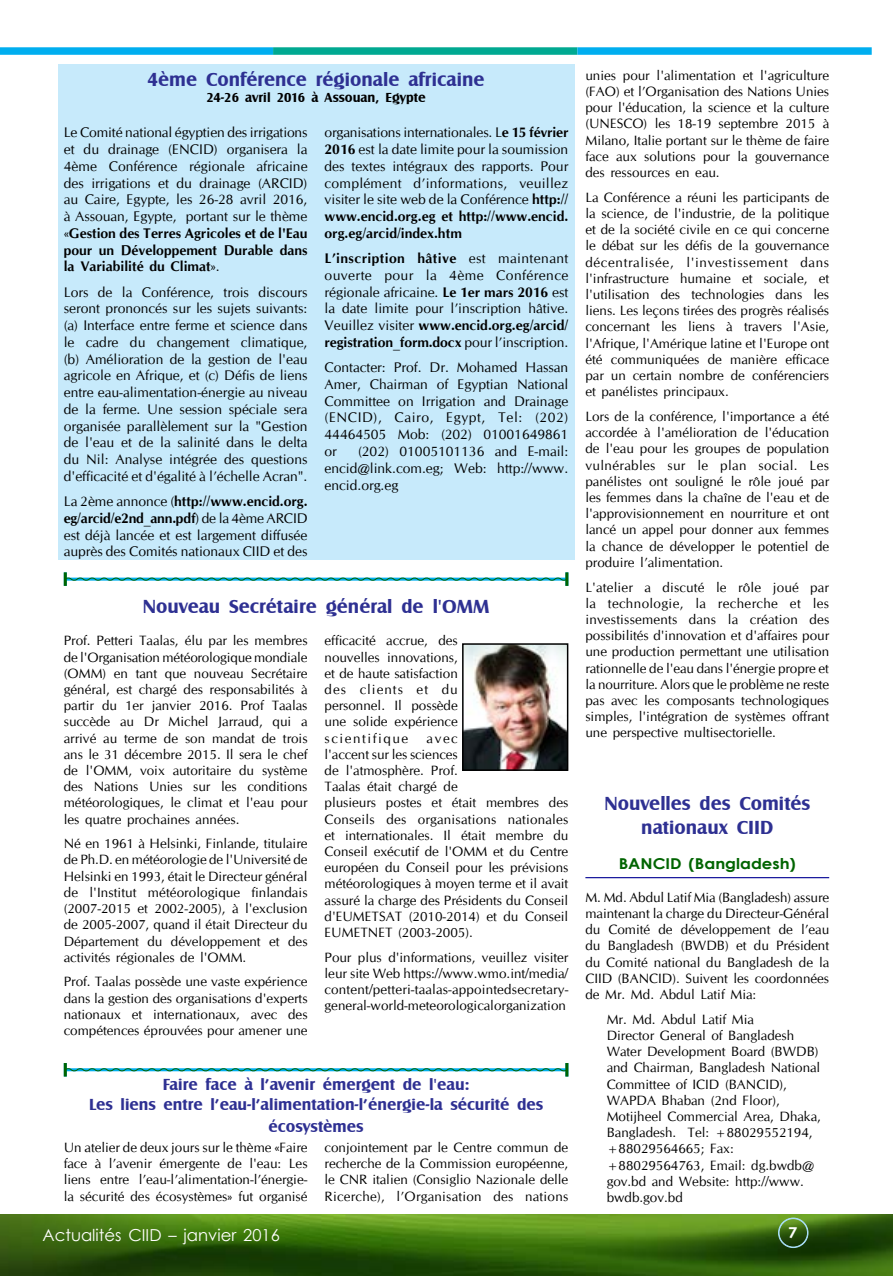
<style>
.page{position:relative;width:893px;height:1276px;background:#fff}
.page>*{position:absolute;margin:0;border:0;box-sizing:border-box;transform-origin:0 0}
.t1{font:700 19.5px/23.4px "Castle T";color:#2e3092;text-align:center}
.t2{font:700 16.5px/19.8px "Castle T";color:#2e3092;text-align:center}
.t3{font:16.5px "Century Gothic";color:#fff}
.t4{font:700 15px "Century Gothic";color:#006400;scale:1.1 1}
.t5{font:700 15px "Century Gothic";color:#fff;scale:1.1 1}
.t6{font:13.95px/16.8px "CG Omega";color:#000;text-align:justify}
.t7{font:13.5px/16.2px "CG Omega";color:#000;text-align:justify}
.t8{font:700 13.5px "Castle T";color:#000}
.s1{font-weight:700}
</style>
<div class="page">
<img style="left:0;top:1215px;width:893px;height:61px">
<div style="left:58px;top:64px;width:517px;height:495px;background:#c7eafb"></div>
<img style="left:465px;top:646px;width:100px;height:122px">
<div style="left:462px;top:643px;width:106px;height:128px;border:2px solid #000"></div>
<svg style="left:67px;top:577px;width:498px;height:4px;background:#35aab0"></svg>
<hr style="left:64px;top:572px;width:3px;height:14px;background:#006400">
<hr style="left:565px;top:572px;width:3px;height:14px;background:#006400">
<svg style="left:64px;top:1063px;width:504px;height:13px"></svg>
<hr style="left:585px;top:877px;width:244px;height:1px;background:#000093">
<div style="left:0;top:47px;width:273px;height:8px;background:#00aeef"></div>
<div style="left:273px;top:47px;width:304px;height:8px;background:#00a991"></div>
<div style="left:577px;top:47px;width:295px;height:8px;background:#00aeef"></div>
<div style="left:778px;top:1218px;width:30px;height:29px;border:1px solid #abe0fa;border-radius:50%"></div>
<div style="left:779px;top:1218px;width:29px;height:29px;border:1px solid #abe0fa;border-radius:50%"></div>
<h1 class="t1" style="left:148px;top:68px;width:338px">4ème Conférence régionale africaine</h1>
<p class="t8" style="left:207px;top:90px;width:221px">24-26 avril 2016 à Assouan, Egypte</p>
<p class="t6" style="left:64px;top:124px;width:245px">Le Comité national égyptien des irrigations et du drainage (ENCID) organisera la 4ème Conférence régionale africaine des irrigations et du drainage (ARCID) au Caire, Egypte, les 26-28 avril 2016, à Assouan, Egypte, portant sur le thème «<span class="s1">Gestion des Terres Agricoles et de l'Eau pour un Développement Durable dans la Variabilité du Climat</span>».</p>
<p class="t6" style="left:64px;top:284px;width:245px">Lors de la Conférence, trois discours seront prononcés sur les sujets suivants: (a) Interface entre ferme et science dans le cadre du changement climatique, (b) Amélioration de la gestion de l'eau agricole en Afrique, et (c) Défis de liens entre eau-alimentation-énergie au niveau de la ferme. Une session spéciale sera organisée parallèlement sur la "Gestion de l'eau et de la salinité dans le delta du Nil: Analyse intégrée des questions d'efficacité et d'égalité à l’échelle Acran".</p>
<p class="t6" style="left:64px;top:493px;width:245px">La 2ème annonce (<span class="s1">http://www.encid.org. eg/arcid/e2nd_ann.pdf</span>) de la 4ème ARCID est déjà lancée et est largement diffusée auprès des Comités nationaux CIID et des</p>
<p class="t6" style="left:325px;top:124px;width:245px">organisations internationales. L<span class="s1">e 15 février 2016</span> est la date limite pour la soumission des textes intégraux des rapports. Pour complément d’informations, veuillez visiter le site web de la Conférence <span class="s1">http:// www.encid.org.eg et http://www.encid. org.eg/arcid/index.htm</span></p>
<p class="t6" style="left:325px;top:250px;width:245px"><span class="s1">L’inscription hâtive</span> est maintenant ouverte pour la 4ème Conférence régionale africaine. <span class="s1">Le 1er mars 2016</span> est la date limite pour l’inscription hâtive.<br>Veuillez visiter <span class="s1">www.encid.org.eg/arcid/ registration_form.docx</span> pour l’inscription.</p>
<p class="t6" style="left:325px;top:359px;width:245px">Contacter: Prof. Dr. Mohamed Hassan Amer, Chairman of Egyptian National Committee on Irrigation and Drainage (ENCID), Cairo, Egypt, Tel: (202)<br>44464505 Mob: (202) 01001649861 or</p>
<p class="t6" style="left:325px;top:443px;width:245px;text-indent:34px">(202) 01005101136 and E-mail: encid@link.com.eg; Web: http://www. encid.org.eg</p>
<h1 class="t1" style="left:143px;top:595px;width:348px">Nouveau Secrétaire général de l'OMM</h1>
<p class="t7" style="left:64px;top:633px;width:245px">Prof. Petteri Taalas, élu par les membres de l'Organisation météorologique mondiale (OMM) en tant que nouveau Secrétaire général, est chargé des responsabilités à partir du 1er janvier 2016. Prof Taalas succède au Dr Michel Jarraud, qui a arrivé au terme de son mandat de trois ans le 31 décembre 2015. Il sera le chef de l'OMM, voix autoritaire du système des Nations Unies sur les conditions météorologiques, le climat et l'eau pour les quatre prochaines années.</p>
<p class="t7" style="left:64px;top:835px;width:245px">Né en 1961 à Helsinki, Finlande, titulaire de Ph.D. en météorologie de l'Université de Helsinki en 1993, était le Directeur général de l'Institut météorologique finlandais (2007-2015 et 2002-2005), à l'exclusion de 2005-2007, quand il était Directeur du Département du développement et des activités régionales de l'OMM.</p>
<p class="t7" style="left:64px;top:974px;width:245px">Prof. Taalas possède une vaste expérience dans la gestion des organisations d'experts nationaux et internationaux, avec des compétences éprouvées pour amener une</p>
<p class="t7" style="left:325px;top:633px;width:135px">efficacité accrue, des nouvelles innovations, et de haute satisfaction des clients et du personnel. Il possède une solide expérience scientifique</p>
<p class="t7" style="left:325px;top:730px;width:245px;text-align:left;text-indent:102px">avec<br>l'accent sur les sciences<br>de l'atmosphère. Prof.<br>Taalas était chargé de<br>plusieurs postes et était membres des<br>Conseils des organisations nationales et internationales. Il était membre du<br>Conseil exécutif de l'OMM et du Centre européen du Conseil pour les prévisions météorologiques à moyen terme et il avait assuré la charge des Présidents du Conseil d'EUMETSAT (2010-2014) et du Conseil<br>EUMETNET (2003-2005).</p>
<p class="t7" style="left:325px;top:949px;width:245px">Pour plus d'informations, veuillez visiter leur site Web https://www.wmo.int/media/ content/petteri-taalas-appointedsecretary&shy;general-world-meteorologicalorganization</p>
<p class="t2" style="left:89px;top:1075px;width:456px">Faire face à l’avenir émergent de l'eau:<br>Les liens entre l’eau-l’alimentation-l’énergie-la sécurité des</p>
<p class="t2" style="left:269px;top:1116px;width:97px">écosystèmes</p>
<p class="t7" style="left:64px;top:1139px;width:245px">Un atelier de deux jours sur le thème «Faire face à l’avenir émergente de l'eau: Les liens entre l’eau-l’alimentation-l’énergie&shy;la sécurité des écosystèmes» fut organisé</p>
<p class="t7" style="left:325px;top:1139px;width:245px">conjointement par le Centre commun de recherche de la Commission européenne, le CNR italien (Consiglio Nazionale delle Ricerche), l’Organisation des nations</p>
<p class="t3" style="left:43px;top:1223px;width:239px">Actualités CIID – janvier 2016</p>
<p class="t7" style="left:585px;top:67px;width:245px">unies pour l'alimentation et l'agriculture (FAO) et l’Organisation des Nations Unies pour l'éducation, la science et la culture (UNESCO) les 18-19 septembre 2015 à Milano, Italie portant sur le thème de faire face aux solutions pour la gouvernance des ressources en eau.</p>
<p class="t7" style="left:585px;top:189px;width:245px">La Conférence a réuni les participants de la science, de l'industrie, de la politique et de la société civile en ce qui concerne le débat sur les défis de la gouvernance décentralisée, l'investissement dans l'infrastructure humaine et sociale, et l'utilisation des technologies dans les liens. Les leçons tirées des progrès réalisés concernant les liens à travers l'Asie, l'Afrique, l'Amérique latine et l'Europe ont été communiquées de manière efficace par un certain nombre de conférenciers et panélistes principaux.</p>
<p class="t7" style="left:585px;top:408px;width:245px">Lors de la conférence, l'importance a été accordée à l'amélioration de l'éducation de l'eau pour les groupes de population vulnérables sur le plan social. Les panélistes ont souligné le rôle joué par les femmes dans la chaîne de l'eau et de l'approvisionnement en nourriture et ont lancé un appel pour donner aux femmes la chance de développer le potentiel de produire l’alimentation.</p>
<p class="t7" style="left:585px;top:579px;width:245px">L'atelier a discuté le rôle joué par la technologie, la recherche et les investissements dans la création des possibilités d'innovation et d'affaires pour une production permettant une utilisation rationnelle de l'eau dans l'énergie propre et la nourriture. Alors que le problème ne reste pas avec les composants technologiques simples, l'intégration de systèmes offrant une perspective multisectorielle.</p>
<h1 class="t1" style="left:604px;top:792px;width:207px">Nouvelles des Comités nationaux CIID</h1>
<p class="t4" style="left:619px;top:852px;width:163px">BANCID (Bangladesh)</p>
<p class="t7" style="left:585px;top:889px;width:245px">M. Md. Abdul Latif Mia (Bangladesh) assure maintenant la charge du Directeur-Général du Comité de développement de l’eau du Bangladesh (BWDB) et du Président du Comité national du Bangladesh de la CIID (BANCID). Suivent les coordonnées de Mr. Md. Abdul Latif Mia:</p>
<p class="t7" style="left:607px;top:1011px;width:216px;text-align:left">Mr. Md. Abdul Latif Mia<br>Director General of Bangladesh<br>Water Development Board (BWDB) and Chairman, Bangladesh National<br>Committee of ICID (BANCID),<br>WAPDA Bhaban (2nd Floor),<br>Motijheel Commercial Area, Dhaka,<br>Bangladesh. Tel: +88029552194, +88029564665; Fax: +88029564763, Email: dg.bwdb@ gov.bd and Website: http://www. bwdb.gov.bd</p>
<p class="t5" style="left:788px;top:1221px;width:10px">7</p>
</div>
